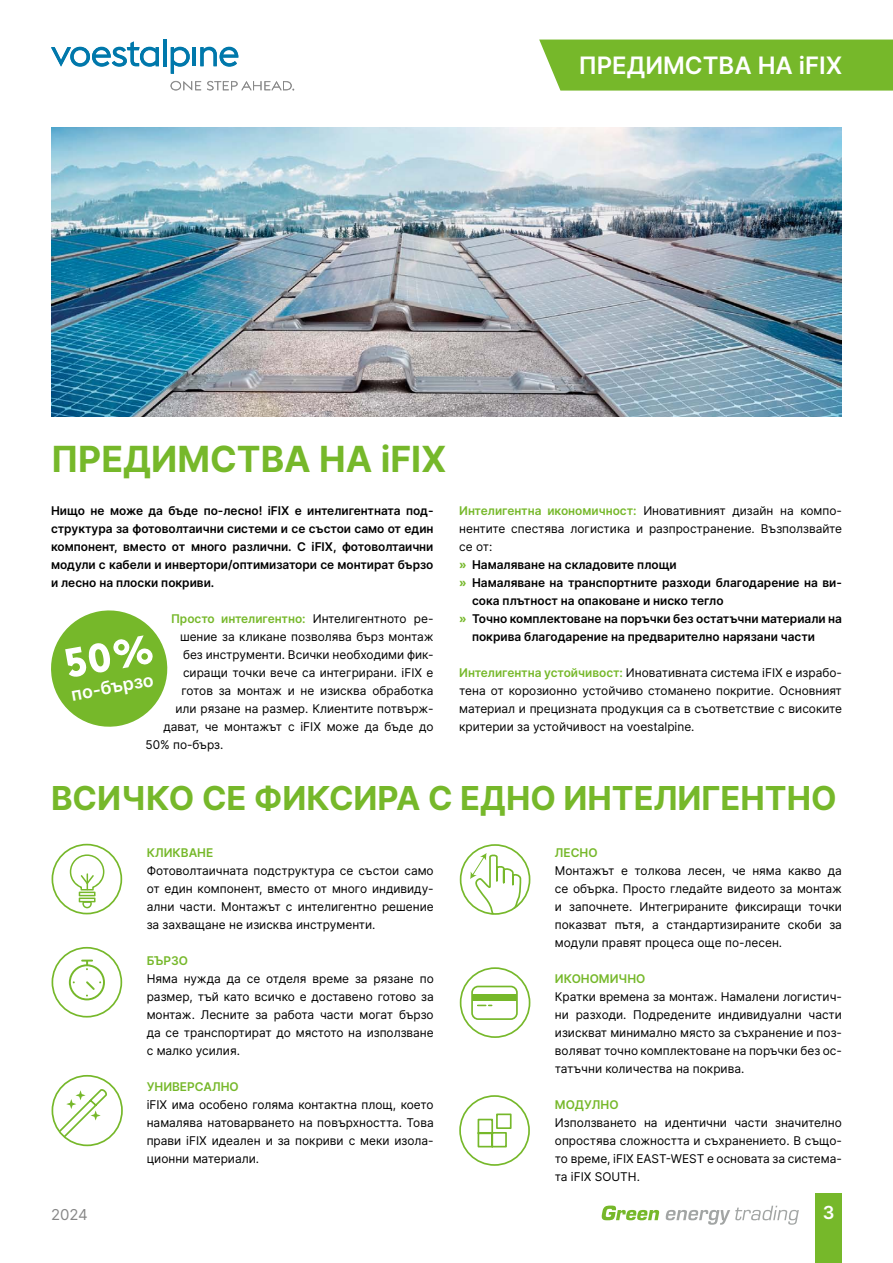
<style>
.page{position:relative;width:893px;height:1263px;background:#fff}
.page>*{position:absolute;margin:0;border:0;box-sizing:border-box;transform-origin:0 0}
.t1{font:700 36px "Inter";color:#76b82a}
.t2{font:700 33px "Inter";color:#76b82a}
.t3{font:600 24px "Inter";color:#fff}
.t4{font:600 18px "Inter";color:#fff}
.t5{font:15px "Inter";color:#878787}
.t6{font:12px/18px "Inter";color:#000;text-align:justify}
.t7{font:600 12px/18px "Inter";color:#000;text-align:justify}
.t8{font:600 12px "Inter";color:#76b82a}
.s1{font-weight:400;color:#000}
.s2{font-weight:600;color:#76b82a}
.s3{font-weight:700;color:#76b82a}
</style>
<div class="page">
<div style="left:815px;top:1194px;width:27px;height:69px;background:#76b82a"></div>
<svg style="left:602px;top:1205px;width:57px;height:15px"></svg>
<svg style="left:665px;top:1206px;width:134px;height:19px"></svg>
<img style="left:51px;top:128px;width:791px;height:288px">
<svg style="left:51px;top:41px;width:108px;height:26px"></svg>
<hr style="left:163px;top:40px;width:3px;height:26px;background:#0078ab">
<svg style="left:171px;top:47px;width:19px;height:27px"></svg>
<hr style="left:193px;top:47px;width:3px;height:19px;background:#0078ab">
<svg style="left:200px;top:47px;width:38px;height:20px"></svg>
<svg style="left:171px;top:81px;width:30px;height:10px"></svg>
<svg style="left:207px;top:81px;width:87px;height:10px"></svg>
<svg style="left:51px;top:610px;width:116px;height:117px"></svg>
<svg style="left:51px;top:844px;width:72px;height:174px"></svg>
<div style="left:52px;top:1075px;width:71px;height:71px;border:2px solid #76b82a;border-radius:50%"></div>
<svg style="left:57px;top:1087px;width:52px;height:52px"></svg>
<svg style="left:459px;top:844px;width:72px;height:194px"></svg>
<div style="left:459px;top:1095px;width:71px;height:71px;border:2px solid #76b82a;border-radius:50%"></div>
<svg style="left:477px;top:1113px;width:35px;height:35px"></svg>
<div style="left:539px;top:40px;width:354px;height:51px;background:#76b82a"></div>
<h3 class="t3" style="left:579px;top:48px;width:265px">ПРЕДИМСТВА НА iFIX</h3>
<h1 class="t1" style="left:51px;top:433px;width:397px">ПРЕДИМСТВА НА iFIX</h1>
<p class="t7" style="left:51px;top:501px;width:384px">Нищо не може да бъде по-лесно! iFIX е интелигентната под&shy;структура за фотоволтаични системи и се състои само от един компонент, вместо от много различни. С iFIX, фотоволтаични модули с кабели и инвертори/оптимизатори се монтират бързо и лесно на плоски покриви.</p>
<p class="t8" style="left:171px;top:610px;width:264px">Просто интелигентно: <span class="s1">Интелигентното ре-</span></p>
<p class="t6" style="left:180px;top:627px;width:255px">шение за кликане позволява бърз монтаж</p>
<p class="t6" style="left:183px;top:645px;width:252px">без инструменти. Всички необходими фик-</p>
<p class="t6" style="left:183px;top:663px;width:252px">сиращи точки вече са интегрирани. iFIX е</p>
<p class="t6" style="left:181px;top:681px;width:253px">готов за монтаж и не изисква обработка</p>
<p class="t6" style="left:175px;top:699px;width:259px">или рязане на размер. Клиентите потвърж-</p>
<p class="t6" style="left:163px;top:717px;width:272px">дават, че монтажът с iFIX може да бъде до</p>
<p class="t6" style="left:146px;top:735px;width:79px">50% по-бърз.</p>
<h3 class="t4" style="left:69px;top:681px;width:88px;rotate:-10deg">по-бързо</h3>
<p class="t6" style="left:459px;top:501px;width:384px"><span class="s2">Интелигентна икономичност:</span> Иновативният дизайн на компо-</p>
<p class="t6" style="left:459px;top:519px;width:384px">нентите спестява логистика и разпространение. Възползвайте</p>
<p class="t6" style="left:459px;top:537px;width:35px">се от:</p>
<p class="t7" style="left:459px;top:555px;width:219px"><span class="s3">»</span> Намаляване на складовите площи</p>
<p class="t7" style="left:459px;top:573px;width:384px"><span class="s3">»</span> Намаляване на транспортните разходи благодарение на ви-</p>
<p class="t7" style="left:472px;top:591px;width:253px">сока плътност на опаковане и ниско тегло</p>
<p class="t7" style="left:459px;top:609px;width:384px"><span class="s3">»</span> Точно комплектоване на поръчки без остатъчни материали на</p>
<p class="t7" style="left:472px;top:627px;width:345px">покрива благодарение на предварително нарязани части</p>
<p class="t6" style="left:459px;top:663px;width:384px"><span class="s2">Интелигентна устойчивост:</span> Иновативната система iFIX е израбо&shy;тена от корозионно устойчиво стоманено покритие. Основният материал и прецизната продукция са в съответствие с високите критерии за устойчивост на voestalpine.</p>
<h2 class="t2" style="left:51px;top:774px;width:787px">ВСИЧКО СЕ ФИКСИРА С ЕДНО ИНТЕЛИГЕНТНО</h2>
<p class="t8" style="left:147px;top:844px;width:51px">КЛИКВАНЕ</p>
<p class="t6" style="left:147px;top:861px;width:289px">Фотоволтаичната подструктура се състои само от един компонент, вместо от много индивиду&shy;ални части. Монтажът с интелигентно решение за захващане не изисква инструменти.</p>
<p class="t8" style="left:147px;top:952px;width:42px">БЪРЗО</p>
<p class="t6" style="left:147px;top:969px;width:289px">Няма нужда да се отделя време за рязане по размер, тъй като всичко е доставено готово за монтаж. Лесните за работа части могат бързо да се транспортират до мястото на използване с малко усилия.</p>
<p class="t8" style="left:147px;top:1078px;width:84px">УНИВЕРСАЛНО</p>
<p class="t6" style="left:147px;top:1095px;width:289px">iFIX има особено голяма контактна площ, което намалява натоварването на повърхността. Това прави iFIX идеален и за покриви с меки изола&shy;ционни материали.</p>
<p class="t8" style="left:555px;top:844px;width:18px">ЛЕСНО</p>
<p class="t6" style="left:555px;top:861px;width:289px">Монтажът е толкова лесен, че няма какво да се обърка. Просто гледайте видеото за монтаж и започнете. Интегрираните фиксиращи точки показват пътя, а стандартизираните скоби за модули правят процеса още по-лесен.</p>
<p class="t8" style="left:555px;top:970px;width:27px">ИКОНО</p>
<p class="t8" style="left:599px;top:970px;width:38px">МИЧНО</p>
<p class="t6" style="left:555px;top:987px;width:289px">Кратки времена за монтаж. Намалени логистич&shy;ни разходи. Подредените индивидуални части изискват минимално място за съхранение и поз&shy;воляват точно комплектоване на поръчки без ос&shy;татъчни количества на покрива.</p>
<p class="t8" style="left:555px;top:1096px;width:55px">МОДУЛНО</p>
<p class="t6" style="left:555px;top:1113px;width:289px">Използването на идентични части значително опростява сложността и съхранението. В също&shy;то време, iFIX EAST-WEST е основата за система&shy;та iFIX SOUTH.</p>
<p class="t5" style="left:51px;top:1204px;width:38px">2024</p>
<h3 class="t4" style="left:823px;top:1199px;width:13px">3</h3>
</div>
